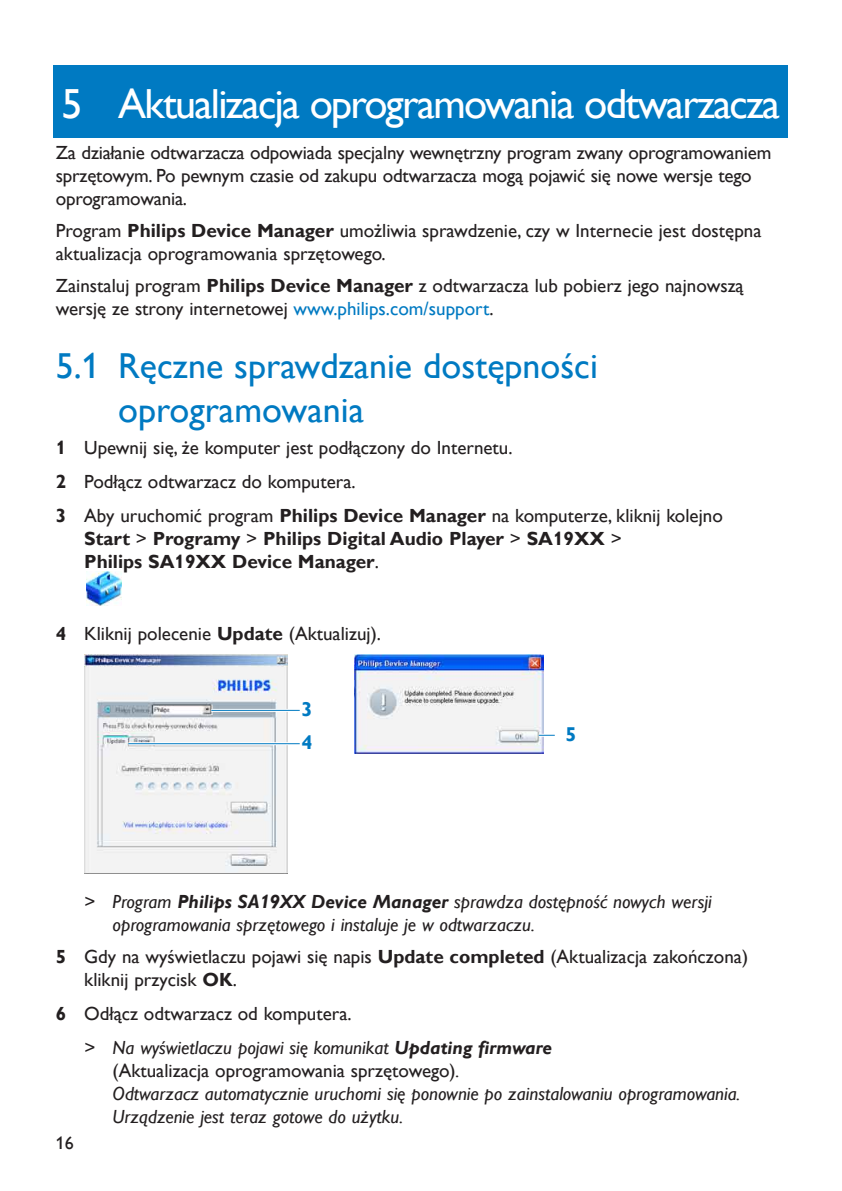
<style>
.page{position:relative;width:842px;height:1191px;background:#fff}
.page>*{position:absolute;margin:0;border:0;box-sizing:border-box;transform-origin:0 0}
.t1{font:42px "Gill Sans Alt One WGL";letter-spacing:-.04em;color:#fff}
.t2{font:36px/43.2px "Gill Sans Alt One WGL";color:#007ac2}
.t3{font:700 20px "Gill Sans Alt One WGL";color:#007ac2}
.t4{font:19px/22.8px "Gill Sans Alt One WGL";color:#231f20}
.t5{font:italic 19px/22.8px "Gill Sans Alt One WGL";color:#231f20}
.t6{font:700 19px/22.8px "Gill Sans Alt One WGL";color:#231f20}
.t7{font:18px "Gill Sans Alt One WGL";color:#231f20}
.s1{font-weight:700}
.s2{color:#007ac2}
.s3{font-weight:400}
.s4{font-weight:700;font-style:normal}
.s5{font-style:normal}
</style>
<div class="page">
<div style="left:54px;top:66px;width:734px;height:72px;background:#007ac2"></div>
<img style="left:86px;top:571px;width:35px;height:34px">
<img style="left:355px;top:655px;width:189px;height:98px">
<hr style="left:539px;top:734px;width:16px;height:3px;background:#fff">
<img style="left:85px;top:655px;width:203px;height:219px">
<hr style="left:211px;top:709px;width:89px;height:3px;background:#fff">
<hr style="left:128px;top:742px;width:172px;height:3px;background:#fff">
<hr style="left:211px;top:710px;width:89px;height:1px;background:#007ac2">
<svg style="left:539px;top:735px;width:16px;height:1px"></svg>
<hr style="left:128px;top:743px;width:172px;height:1px;background:#007ac2">
<h1 class="t1" style="left:62px;top:75px;width:720px">5 Aktualizacja oprogramowania odtwarzacza</h1>
<p class="t4" style="left:56px;top:141px;width:717px">Za działanie odtwarzacza odpowiada specjalny wewnętrzny program zwany oprogramowaniem sprzętowym. Po pewnym czasie od zakupu odtwarzacza mogą pojawić się nowe wersje tego oprogramowania.</p>
<p class="t4" style="left:56px;top:219px;width:707px">Program <span class="s1">Philips Device Manager</span> umożliwia sprawdzenie, czy w Internecie jest dostępna aktualizacja oprogramowania sprzętowego.</p>
<p class="t4" style="left:56px;top:274px;width:689px">Zainstaluj program <span class="s1">Philips Device Manager</span> z odtwarzacza lub pobierz jego najnowszą wersję ze strony internetowej <span class="s2">www.philips.com/support</span>.</p>
<h2 class="t2" style="left:118px;top:344px;width:481px;text-indent:-62px">5.1 Ręczne sprawdzanie dostępności oprogramowania</h2>
<p class="t4" style="left:56px;top:430px;width:668px;line-height:34.2px"><span class="s1">1</span> Upewnij się, że komputer jest podłączony do Internetu.<br><span class="s1">2</span> Podłącz odtwarzacz do komputera.<br><span class="s1">3</span> Aby uruchomić program <span class="s1">Philips Device Manager</span> na komputerze, kliknij kolejno</p>
<p class="t6" style="left:84px;top:527px;width:539px">Start <span class="s3">&gt;</span> Programy <span class="s3">&gt;</span> Philips Digital Audio Player <span class="s3">&gt;</span> SA19XX <span class="s3">&gt;<br></span>Philips SA19XX Device Manager<span class="s3">.</span></p>
<p class="t4" style="left:56px;top:621px;width:327px"><span class="s1">4</span> Kliknij polecenie <span class="s1">Update</span> (Aktualizuj).</p>
<p class="t3" style="left:301px;top:695px;width:13px">3</p>
<p class="t3" style="left:301px;top:728px;width:13px">4</p>
<p class="t3" style="left:565px;top:720px;width:13px">5</p>
<p class="t5" style="left:113px;top:890px;width:601px;text-indent:-28px">&gt; Program <span class="s1">Philips SA19XX Device Manager</span> sprawdza dostępność nowych wersji oprogramowania sprzętowego i instaluje je w odtwarzaczu.</p>
<p class="t4" style="left:84px;top:945px;width:665px;text-indent:-28px"><span class="s1">5</span> Gdy na wyświetlaczu pojawi się napis <span class="s1">Update completed</span> (Aktualizacja zakończona) kliknij przycisk <span class="s1">OK</span>.</p>
<p class="t5" style="left:84px;top:996px;width:469px;line-height:34.2px;text-indent:-28px"><span class="s4">6</span> <span class="s5">Odłącz odtwarzacz od komputera.<br></span>&gt; Na wyświetlaczu pojawi się komunikat <span class="s1">Updating firmware</span></p>
<p class="t5" style="left:113px;top:1059px;width:629px"><span class="s5">(Aktualizacja oprogramowania sprzętowego)</span>.<br>Odtwarzacz automatycznie uruchomi się ponownie po zainstalowaniu oprogramowania.<br>Urządzenie jest teraz gotowe do użytku.</p>
<p class="t7" style="left:56px;top:1131px;width:19px">16</p>
</div>
